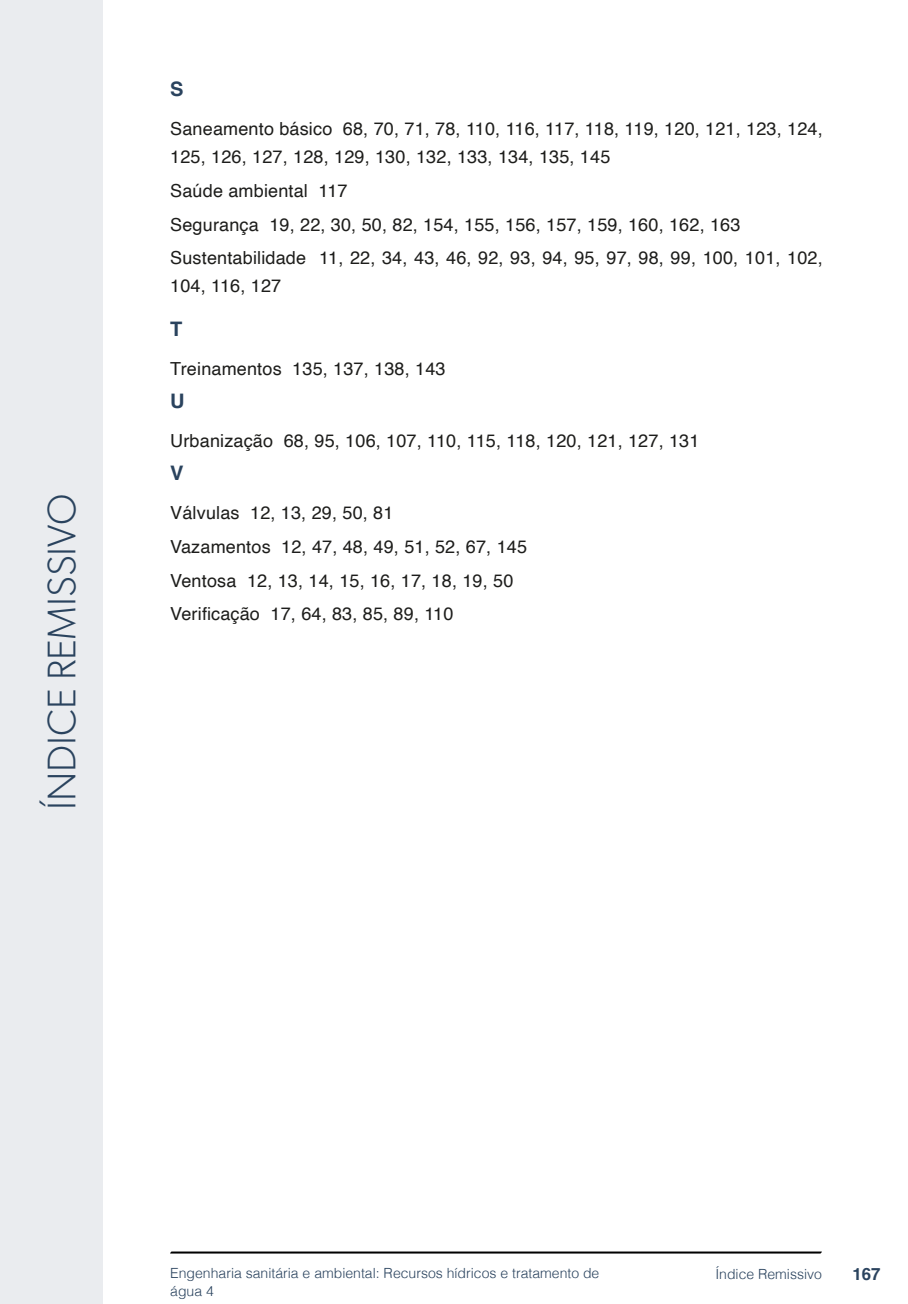
<style>
.page{position:relative;width:908px;height:1304px;background:#fff}
.page>*{position:absolute;margin:0;border:0;box-sizing:border-box;transform-origin:0 0}
.t1{font:300 40px "Gibson";color:#2a435e}
.t2{font:700 20px "Helvetica";color:#2a435e}
.t3{font:18px/33.6px "Helvetica";letter-spacing:.01em;color:#1d1d1b}
.t4{font:700 16.8px "Helvetica";color:#2a435e}
.t5{font:300 14px "Helvetica";color:#2a435e}
</style>
<div class="page">
<svg style="left:170px;top:1251px;width:651px;height:3px;background:#515151"></svg>
<div style="left:0;top:0;width:103px;height:1304px;background:#eaecef"></div>
<h1 class="t1" style="left:37px;top:810px;width:317px;rotate:-90deg">ÍNDICE REMISSIVO</h1>
<p class="t2" style="left:170px;top:77px;width:15px">S</p>
<p class="t3" style="left:170px;top:116px;width:653px;line-height:28px">Saneamento básico 68, 70, 71, 78, 110, 116, 117, 118, 119, 120, 121, 123, 124,<br>125, 126, 127, 128, 129, 130, 132, 133, 134, 135, 145</p>
<p class="t3" style="left:170px;top:174px;width:653px">Saúde ambiental 117<br>Segurança 19, 22, 30, 50, 82, 154, 155, 156, 157, 159, 160, 162, 163<br>Sustentabilidade 11, 22, 34, 43, 46, 92, 93, 94, 95, 97, 98, 99, 100, 101, 102,</p>
<p class="t3" style="left:170px;top:270px;width:112px">104, 116, 127</p>
<p class="t2" style="left:170px;top:317px;width:14px">T</p>
<p class="t3" style="left:170px;top:353px;width:277px">Treinamentos 135, 137, 138, 143</p>
<p class="t2" style="left:170px;top:389px;width:16px">U</p>
<p class="t3" style="left:170px;top:425px;width:530px">Urbanização 68, 95, 106, 107, 110, 115, 118, 120, 121, 127, 131</p>
<p class="t2" style="left:170px;top:461px;width:15px">V</p>
<p class="t3" style="left:170px;top:497px;width:358px">Válvulas 12, 13, 29, 50, 81<br>Vazamentos 12, 47, 48, 49, 51, 52, 67, 145<br>Ventosa 12, 13, 14, 15, 16, 17, 18, 19, 50<br>Verificação 17, 64, 83, 85, 89, 110</p>
<p class="t5" style="left:715px;top:1262px;width:108px">Índice Remissivo</p>
<p class="t5" style="left:170px;top:1261px;width:430px">Engenharia sanitária e ambiental: Recursos hídricos e tratamento de</p>
<p class="t4" style="left:851px;top:1264px;width:30px">167</p>
<p class="t5" style="left:170px;top:1279px;width:45px">água 4</p>
</div>
